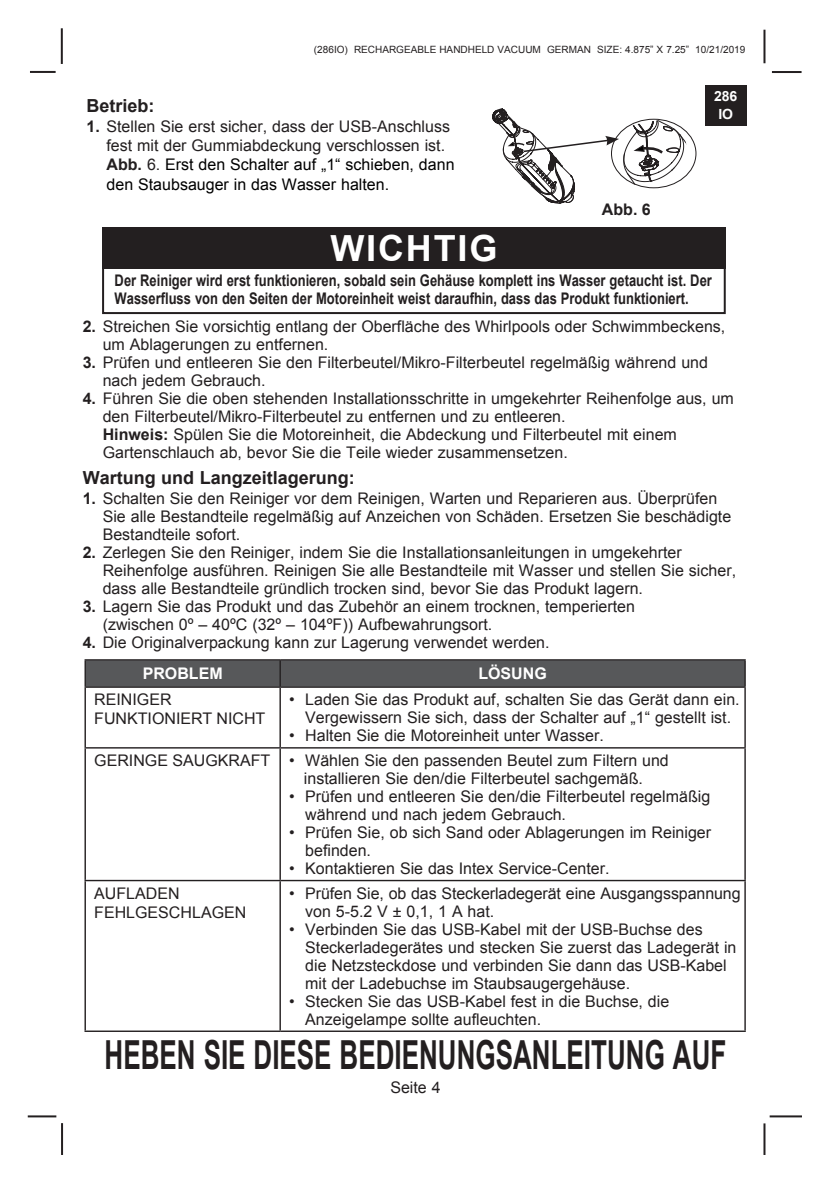
<style>
.page{position:relative;width:836px;height:1191px;background:#fff}
.page>*{position:absolute;margin:0;border:0;box-sizing:border-box;transform-origin:0 0}
.t1{font:700 40px "Arial";color:#231f20;scale:.65 1}
.t2{font:700 36px "Arial";letter-spacing:.05em;color:#fff}
.t3{font:700 18px "Arial";color:#231f20}
.t4{font:16px/18px "Arial";color:#231f20}
.t5{font:700 16px/18px "Arial";color:#231f20;scale:.81 1}
.t6{font:700 16px "Arial";color:#fff}
.t7{font:700 16px "Arial";color:#231f20}
.t8{font:700 14px/18px "Arial";color:#fff;text-align:center}
.t9{font:10px "Arial";color:#231f20}
.s1{font-weight:700}
.s2{color:#000}
</style>
<div class="page">
<hr style="left:769px;top:1115px;width:32px;height:2px;background:#231f20">
<hr style="left:771px;top:71px;width:30px;height:2px;background:#231f20">
<hr style="left:61px;top:28px;width:2px;height:36px;background:#231f20">
<hr style="left:763px;top:30px;width:2px;height:33px;background:#231f20">
<hr style="left:763px;top:1123px;width:2px;height:32px;background:#231f20">
<hr style="left:61px;top:1123px;width:2px;height:32px;background:#231f20">
<hr style="left:30px;top:71px;width:26px;height:2px;background:#231f20">
<hr style="left:28px;top:1115px;width:28px;height:2px;background:#231f20">
<div style="left:704px;top:85px;width:42px;height:41px;background:#231f20"></div>
<svg style="left:492px;top:109px;width:199px;height:95px"></svg>
<hr style="left:84px;top:688px;width:2px;height:59px;background:#231f20">
<hr style="left:279px;top:688px;width:2px;height:59px;background:#231f20">
<hr style="left:744px;top:688px;width:1px;height:59px;background:#231f20">
<hr style="left:84px;top:747px;width:196px;height:1px;background:#231f20">
<hr style="left:84px;top:748px;width:2px;height:132px;background:#231f20">
<hr style="left:280px;top:747px;width:465px;height:1px;background:#231f20">
<hr style="left:279px;top:748px;width:2px;height:132px;background:#231f20">
<hr style="left:744px;top:748px;width:1px;height:132px;background:#231f20">
<hr style="left:84px;top:880px;width:196px;height:1px;background:#231f20">
<hr style="left:84px;top:881px;width:2px;height:149px;background:#231f20">
<hr style="left:280px;top:880px;width:465px;height:1px;background:#231f20">
<hr style="left:279px;top:881px;width:2px;height:149px;background:#231f20">
<hr style="left:744px;top:881px;width:1px;height:149px;background:#231f20">
<hr style="left:84px;top:1030px;width:196px;height:2px;background:#231f20">
<hr style="left:280px;top:1030px;width:465px;height:2px;background:#231f20">
<hr style="left:84px;top:660px;width:2px;height:26px;background:#231f20">
<hr style="left:84px;top:659px;width:196px;height:1px;background:#231f20">
<hr style="left:280px;top:659px;width:465px;height:1px;background:#231f20">
<div style="left:85px;top:660px;width:660px;height:26px;background:#57585a"></div>
<hr style="left:84px;top:686px;width:196px;height:2px;background:#231f20">
<hr style="left:280px;top:686px;width:465px;height:2px;background:#231f20">
<div style="left:102px;top:227px;width:623px;height:87px;border:2px solid #231f20"></div>
<div style="left:102px;top:227px;width:623px;height:42px;background:#231f20"></div>
<p class="t9" style="left:314px;top:43px;width:432px">(286IO) RECHARGEABLE HANDHELD VACUUM GERMAN SIZE: 4.875” X 7.25” 10/21/2019</p>
<p class="t8" style="left:713px;top:87px;width:25px">286<br>IO</p>
<p class="t3" style="left:86px;top:94px;width:70px">Betrieb:</p>
<p class="t4" style="left:106px;top:117px;width:349px;line-height:19.2px;text-indent:-20px"><span class="s1">1.</span> Stellen Sie erst sicher, dass der USB-Anschluss fest mit der Gummiabdeckung verschlossen ist.<br><span class="s1">Abb.</span> 6. <span class="s2">Erst den Schalter auf „1“ schieben, dann den Staubsauger in das Wasser halten.</span></p>
<p class="t2" style="left:330px;top:224px;width:168px">WICHTIG</p>
<p class="t7" style="left:601px;top:199px;width:50px">Abb. 6</p>
<p class="t5" style="left:115px;top:272px;width:738px">Der Reiniger wird erst funktionieren, sobald sein Gehäuse komplett ins Wasser getaucht ist. Der<br>Wasserfluss von den Seiten der Motoreinheit weist daraufhin, dass das Produkt funktioniert.</p>
<p class="t4" style="left:103px;top:318px;width:624px;text-indent:-20px"><span class="s1">2.</span> Streichen Sie vorsichtig entlang der Oberfläche des Whirlpools oder Schwimmbeckens, um Ablagerungen zu entfernen.</p>
<p class="t4" style="left:103px;top:354px;width:606px;text-indent:-20px"><span class="s1">3.</span> Prüfen und entleeren Sie den Filterbeutel/Mikro-Filterbeutel regelmäßig während und nach jedem Gebrauch.</p>
<p class="t4" style="left:103px;top:390px;width:632px;text-indent:-20px"><span class="s1">4.</span> Führen Sie die oben stehenden Installationsschritte in umgekehrter Reihenfolge aus, um den Filterbeutel/Mikro-Filterbeutel zu entfernen und zu entleeren.</p>
<p class="t4" style="left:103px;top:426px;width:575px"><span class="s1">Hinweis:</span> Spülen Sie die Motoreinheit, die Abdeckung und Filterbeutel mit einem<br>Gartenschlauch ab, bevor Sie die Teile wieder zusammensetzen.</p>
<p class="t3" style="left:83px;top:466px;width:273px">Wartung und Langzeitlagerung:</p>
<p class="t4" style="left:103px;top:489px;width:629px;text-indent:-20px"><span class="s1">1.</span> Schalten Sie den Reiniger vor dem Reinigen, Warten und Reparieren aus. Überprüfen<br>Sie alle Bestandteile regelmäßig auf Anzeichen von Schäden. Ersetzen Sie beschädigte<br>Bestandteile sofort.</p>
<p class="t4" style="left:103px;top:543px;width:634px;text-indent:-20px"><span class="s1">2.</span> Zerlegen Sie den Reiniger, indem Sie die Installationsanleitungen in umgekehrter<br>Reihenfolge ausführen. Reinigen Sie alle Bestandteile mit Wasser und stellen Sie sicher, dass alle Bestandteile gründlich trocken sind, bevor Sie das Produkt lagern.</p>
<p class="t4" style="left:83px;top:597px;width:553px"><span class="s1">3.</span> Lagern Sie das Produkt und das Zubehör an einem trocknen, temperierten</p>
<p class="t4" style="left:103px;top:615px;width:391px">(zwischen 0º – 40ºC (32º – 104ºF)) Aufbewahrungsort.</p>
<p class="t4" style="left:83px;top:633px;width:468px"><span class="s1">4.</span> Die Originalverpackung kann zur Lagerung verwendet werden.</p>
<p class="t6" style="left:143px;top:663px;width:81px">PROBLEM</p>
<p class="t6" style="left:478px;top:663px;width:70px">LÖSUNG</p>
<p class="t4" style="left:94px;top:690px;width:172px;line-height:19.2px">REINIGER<br>FUNKTIONIERT NICHT</p>
<p class="t4" style="left:289px;top:691px;width:452px;text-align:center">• Laden Sie das Produkt auf, schalten Sie das Gerät dann ein.<br>Vergewissern Sie sich, dass der Schalter auf „1“ gestellt ist.</p>
<p class="t4" style="left:289px;top:727px;width:316px">• Halten Sie die Motoreinheit unter Wasser.</p>
<p class="t4" style="left:94px;top:751px;width:178px">GERINGE SAUGKRAFT</p>
<p class="t4" style="left:289px;top:751px;width:381px">• Wählen Sie den passenden Beutel zum Filtern und</p>
<p class="t4" style="left:304px;top:769px;width:340px">installieren Sie den/die Filterbeutel sachgemäß.</p>
<p class="t4" style="left:305px;top:787px;width:406px;text-indent:-16px">• Prüfen und entleeren Sie den/die Filterbeutel regelmäßig während und nach jedem Gebrauch.</p>
<p class="t4" style="left:305px;top:823px;width:407px;text-indent:-16px">• Prüfen Sie, ob sich Sand oder Ablagerungen im Reiniger befinden.</p>
<p class="t4" style="left:289px;top:859px;width:322px">• Kontaktieren Sie das Intex Service-Center.</p>
<p class="t4" style="left:94px;top:883px;width:154px;line-height:19.2px">AUFLADEN<br>FEHLGESCHLAGEN</p>
<p class="t4" style="left:305px;top:884px;width:437px;text-indent:-16px">• Prüfen Sie, ob das Steckerladegerät eine Ausgangsspannung von 5-5.2 V ± 0,1, 1 A hat.</p>
<p class="t4" style="left:305px;top:920px;width:432px;text-indent:-16px">• Verbinden Sie das USB-Kabel mit der USB-Buchse des Steckerladegerätes und stecken Sie zuerst das Ladegerät in die Netzsteckdose und verbinden Sie dann das USB-Kabel mit der Ladebuchse im Staubsaugergehäuse.</p>
<p class="t4" style="left:305px;top:992px;width:365px;text-indent:-16px">• Stecken Sie das USB-Kabel fest in die Buchse, die<br>Anzeigelampe sollte aufleuchten.</p>
<h1 class="t1" style="left:105px;top:1028px;width:957px">HEBEN SIE DIESE BEDIENUNGSANLEITUNG AUF</h1>
<p class="t4" style="left:390px;top:1078px;width:52px">Seite 4</p>
</div>
